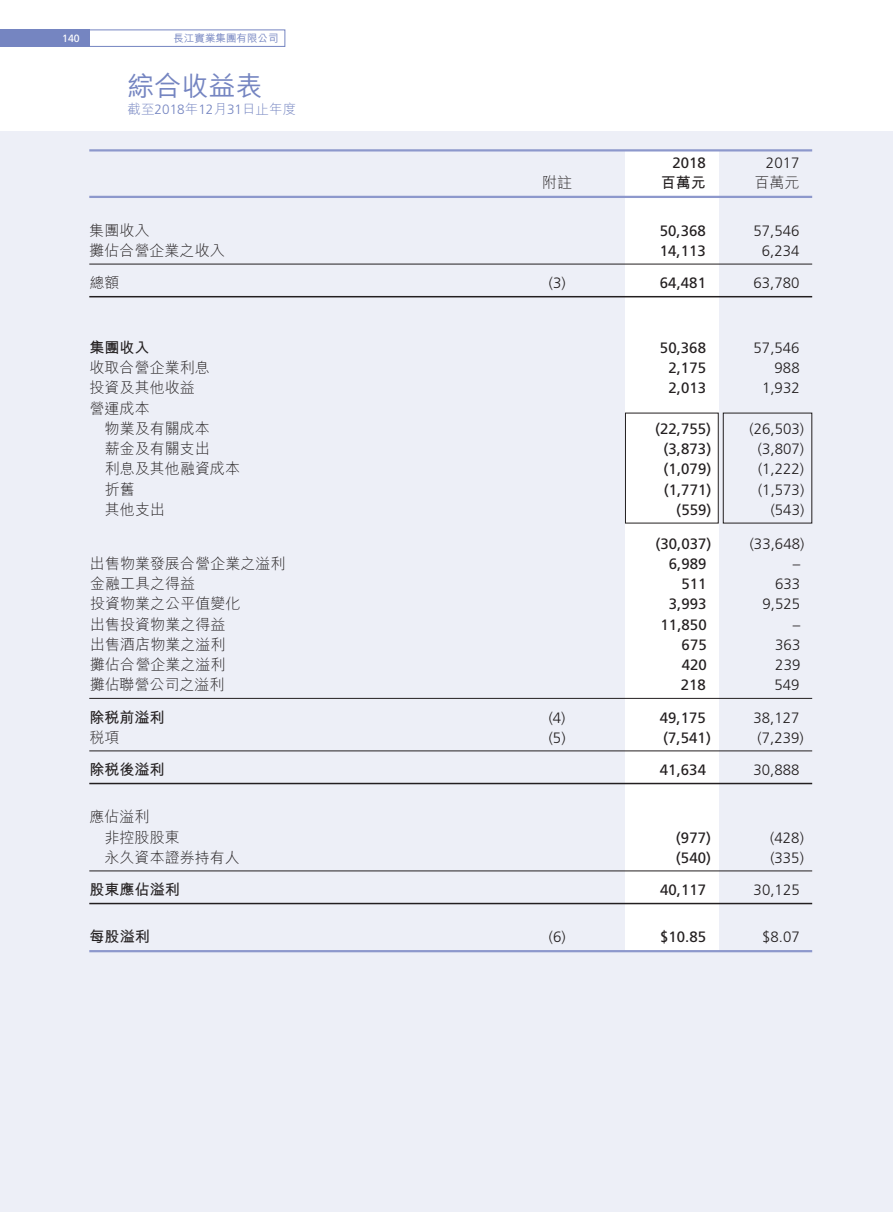
<style>
.page{position:relative;width:893px;height:1212px;background:#fff}
.page>*{position:absolute;margin:0;border:0;box-sizing:border-box;transform-origin:0 0}
.t1{font:500 27px "M Hei HK";letter-spacing:.005em;color:#7585c1}
.t2{font:300 15px/20.2px "M Hei HK";letter-spacing:.005em;color:#231f20}
.t3{font:15px "Frutiger";letter-spacing:.005em;color:#231f20}
.t4{font:300 15px "Frutiger";letter-spacing:.005em;color:#231f20}
.t5{font:700 15px "M Hei HK";letter-spacing:.005em;color:#231f20}
.t6{font:300 13.5px "M Hei HK";letter-spacing:.005em;color:#7585c1}
.t7{font:500 10.5px "M Hei HK";letter-spacing:.005em;color:#7585c1}
.t8{font:10.5px "Frutiger";color:#fff}
.s1{font-family:"Frutiger"}
</style>
<div class="page">
<div style="left:0;top:132px;width:893px;height:1080px;background:#edeff7"></div>
<div style="left:0;top:29px;width:90px;height:18px;background:#7585c1"></div>
<div style="left:50px;top:30px;width:235px;height:17px;border:1px solid #7585c1"></div>
<div style="left:625px;top:150px;width:94px;height:801px;background:#fff"></div>
<div style="left:625px;top:413px;width:94px;height:110px;border:1px solid #231f20"></div>
<hr style="left:89px;top:149px;width:723px;height:2px;background:#8d98cc">
<hr style="left:89px;top:196px;width:723px;height:2px;background:#8d98cc">
<hr style="left:89px;top:264px;width:723px;height:1px;background:#231f20">
<hr style="left:89px;top:296px;width:723px;height:1px;background:#231f20">
<hr style="left:89px;top:698px;width:723px;height:1px;background:#231f20">
<hr style="left:89px;top:750px;width:723px;height:1px;background:#231f20">
<hr style="left:89px;top:783px;width:723px;height:1px;background:#231f20">
<hr style="left:89px;top:870px;width:723px;height:1px;background:#231f20">
<hr style="left:89px;top:903px;width:723px;height:1px;background:#231f20">
<hr style="left:89px;top:950px;width:723px;height:2px;background:#8d98cc">
<p class="t8" style="left:62px;top:32px;width:19px">140</p>
<p class="t7" style="left:173px;top:31px;width:107px">長江實業集團有限公司</p>
<h1 class="t1" style="left:128px;top:67px;width:137px">綜合收益表</h1>
<p class="t6" style="left:128px;top:100px;width:170px">截至<span class="s1">2018</span>年<span class="s1">12</span>月<span class="s1">31</span>日止年度</p>
<p class="t3" style="left:672px;top:154px;width:35px">2018</p>
<p class="t4" style="left:766px;top:155px;width:35px">2017</p>
<p class="t2" style="left:542px;top:172px;width:32px">附註</p>
<p class="t5" style="left:661px;top:172px;width:47px">百萬元</p>
<p class="t2" style="left:754px;top:172px;width:47px">百萬元</p>
<p class="t2" style="left:89px;top:220px;width:62px">集團收入</p>
<p class="t3" style="left:660px;top:222px;width:48px">50,368</p>
<p class="t4" style="left:753px;top:222px;width:48px">57,546</p>
<p class="t2" style="left:89px;top:240px;width:137px">攤佔合營企業之收入</p>
<p class="t3" style="left:660px;top:242px;width:48px">14,113</p>
<p class="t4" style="left:762px;top:242px;width:39px">6,234</p>
<p class="t2" style="left:89px;top:272px;width:32px">總額</p>
<p class="t4" style="left:549px;top:275px;width:18px">(3)</p>
<p class="t3" style="left:660px;top:274px;width:48px">64,481</p>
<p class="t4" style="left:753px;top:275px;width:48px">63,780</p>
<p class="t5" style="left:89px;top:336px;width:62px">集團收入</p>
<p class="t3" style="left:660px;top:339px;width:48px">50,368</p>
<p class="t4" style="left:753px;top:339px;width:48px">57,546</p>
<p class="t2" style="left:89px;top:357px;width:122px">收取合營企業利息</p>
<p class="t3" style="left:668px;top:359px;width:39px">2,175</p>
<p class="t4" style="left:775px;top:359px;width:27px">988</p>
<p class="t2" style="left:90px;top:377px;width:107px">投資及其他收益</p>
<p class="t3" style="left:668px;top:379px;width:39px">2,013</p>
<p class="t4" style="left:762px;top:380px;width:39px">1,932</p>
<p class="t2" style="left:105px;top:397px;width:107px;text-indent:-15px">營運成本<br>物業及有關成本</p>
<p class="t3" style="left:655px;top:420px;width:58px">(22,755)</p>
<p class="t4" style="left:749px;top:420px;width:56px">(26,503)</p>
<p class="t2" style="left:105px;top:438px;width:107px">薪金及有關支出</p>
<p class="t3" style="left:663px;top:440px;width:49px">(3,873)</p>
<p class="t4" style="left:758px;top:440px;width:48px">(3,807)</p>
<p class="t2" style="left:105px;top:458px;width:137px">利息及其他融資成本</p>
<p class="t3" style="left:664px;top:460px;width:49px">(1,079)</p>
<p class="t4" style="left:758px;top:461px;width:48px">(1,222)</p>
<p class="t2" style="left:105px;top:478px;width:32px">折舊</p>
<p class="t3" style="left:664px;top:480px;width:49px">(1,771)</p>
<p class="t4" style="left:758px;top:481px;width:48px">(1,573)</p>
<p class="t2" style="left:105px;top:499px;width:62px">其他支出</p>
<p class="t3" style="left:676px;top:501px;width:37px">(559)</p>
<p class="t4" style="left:771px;top:501px;width:35px">(543)</p>
<p class="t3" style="left:655px;top:534px;width:58px">(30,037)</p>
<p class="t4" style="left:750px;top:535px;width:56px">(33,648)</p>
<p class="t2" style="left:90px;top:553px;width:197px">出售物業發展合營企業之溢利</p>
<p class="t3" style="left:669px;top:555px;width:39px">6,989</p>
<p class="t4" style="left:793px;top:555px;width:9px">–</p>
<p class="t2" style="left:90px;top:573px;width:107px">金融工具之得益</p>
<p class="t3" style="left:681px;top:575px;width:27px">511</p>
<p class="t4" style="left:775px;top:575px;width:27px">633</p>
<p class="t2" style="left:90px;top:593px;width:152px">投資物業之公平值變化</p>
<p class="t3" style="left:669px;top:595px;width:39px">3,993</p>
<p class="t4" style="left:762px;top:596px;width:39px">9,525</p>
<p class="t2" style="left:90px;top:613px;width:137px">出售投資物業之得益</p>
<p class="t3" style="left:661px;top:615px;width:48px">11,850</p>
<p class="t4" style="left:793px;top:616px;width:9px">–</p>
<p class="t2" style="left:90px;top:634px;width:137px">出售酒店物業之溢利</p>
<p class="t3" style="left:682px;top:636px;width:27px">675</p>
<p class="t4" style="left:775px;top:636px;width:27px">363</p>
<p class="t2" style="left:90px;top:654px;width:137px">攤佔合營企業之溢利</p>
<p class="t3" style="left:682px;top:656px;width:27px">420</p>
<p class="t4" style="left:775px;top:656px;width:27px">239</p>
<p class="t2" style="left:90px;top:674px;width:136px">攤佔聯營公司之溢利</p>
<p class="t3" style="left:681px;top:676px;width:27px">218</p>
<p class="t4" style="left:774px;top:677px;width:27px">549</p>
<p class="t5" style="left:89px;top:706px;width:77px">除稅前溢利</p>
<p class="t4" style="left:549px;top:709px;width:18px">(4)</p>
<p class="t3" style="left:660px;top:708px;width:48px">49,175</p>
<p class="t4" style="left:753px;top:709px;width:48px">38,127</p>
<p class="t2" style="left:89px;top:727px;width:32px">稅項</p>
<p class="t4" style="left:549px;top:729px;width:18px">(5)</p>
<p class="t3" style="left:663px;top:729px;width:49px">(7,541)</p>
<p class="t4" style="left:758px;top:729px;width:48px">(7,239)</p>
<p class="t5" style="left:89px;top:759px;width:77px">除稅後溢利</p>
<p class="t3" style="left:660px;top:761px;width:48px">41,634</p>
<p class="t4" style="left:753px;top:761px;width:48px">30,888</p>
<p class="t2" style="left:105px;top:806px;width:77px;text-indent:-15px">應佔溢利<br>非控股股東</p>
<p class="t3" style="left:676px;top:828px;width:37px">(977)</p>
<p class="t4" style="left:770px;top:829px;width:35px">(428)</p>
<p class="t2" style="left:105px;top:847px;width:137px">永久資本證券持有人</p>
<p class="t3" style="left:676px;top:849px;width:37px">(540)</p>
<p class="t4" style="left:770px;top:849px;width:35px">(335)</p>
<p class="t5" style="left:90px;top:879px;width:92px">股東應佔溢利</p>
<p class="t3" style="left:660px;top:881px;width:48px">40,117</p>
<p class="t4" style="left:754px;top:881px;width:48px">30,125</p>
<p class="t5" style="left:90px;top:926px;width:62px">每股溢利</p>
<p class="t4" style="left:549px;top:929px;width:18px">(6)</p>
<p class="t3" style="left:660px;top:928px;width:48px">$10.85</p>
<p class="t4" style="left:762px;top:929px;width:39px">$8.07</p>
</div>
